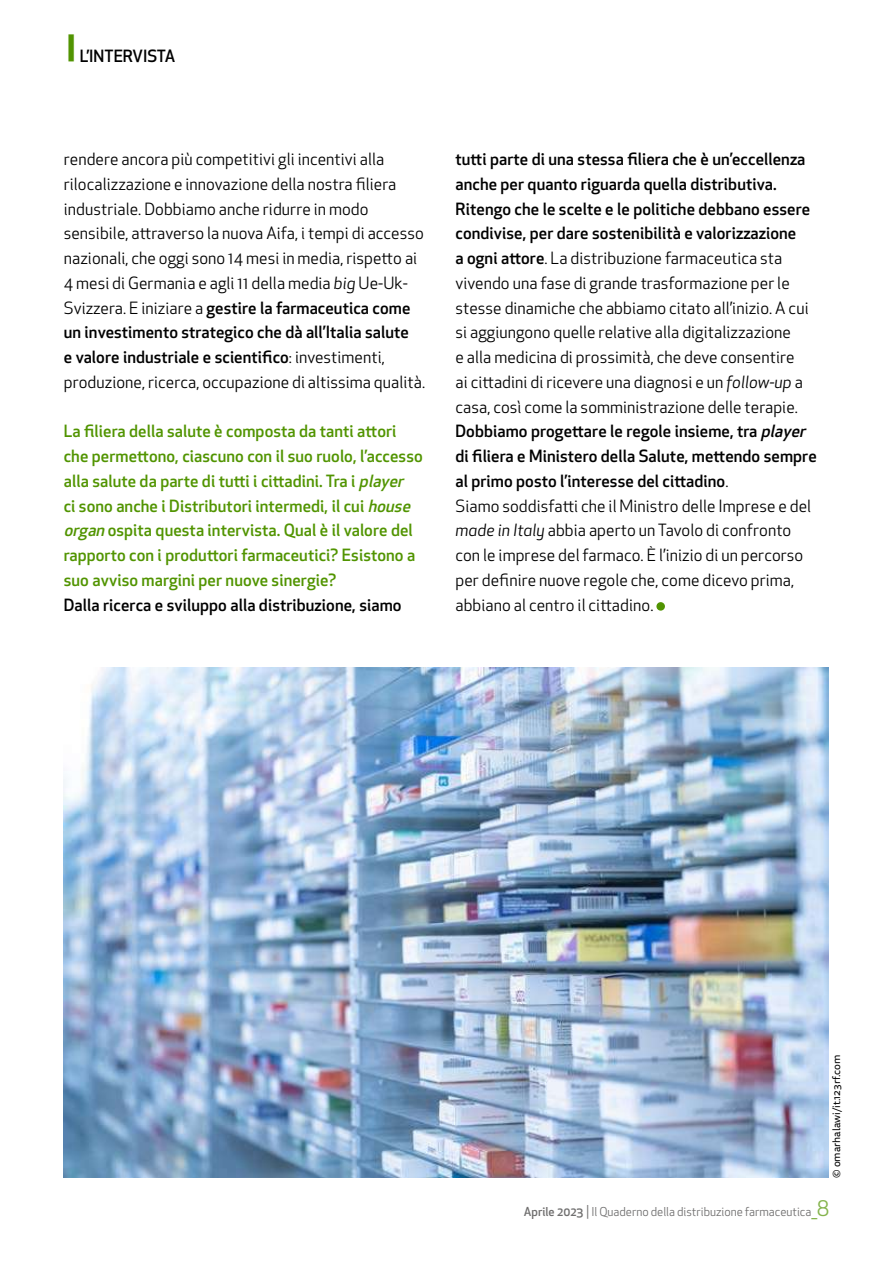
<style>
.page{position:relative;width:893px;height:1263px;background:#fff}
.page>*{position:absolute;margin:0;border:0;box-sizing:border-box;transform-origin:0 0}
.t1{font:16.5px/24.8px "Apex New";letter-spacing:.005em;color:#000}
.t2{font:500 16.5px/24.8px "Apex New";letter-spacing:.005em;color:#519401}
.t3{font:500 16.5px "Apex New";letter-spacing:.005em;color:#000}
.t4{font:12px "Apex New";color:#706f6f}
.t5{font:10.5px "Tisa Sans Pro";color:#000}
.s1{font-style:italic}
.s2{font-weight:500}
.s3{font-weight:500;font-style:italic}
.s4{font-size:13.5px}
.s5{font-size:21px;color:#85b44d}
</style>
<div class="page">
<div style="left:656px;top:602px;width:9px;height:9px;background:#519401;border-radius:50%"></div>
<img style="left:64px;top:667px;width:765px;height:511px">
<p class="t3" style="left:68px;top:44px;width:109px"><sup>|</sup> L’INTERVISTA</p>
<p class="t1" style="left:64px;top:147px;width:363px">rendere ancora più competitivi gli incentivi alla rilocalizzazione e innovazione della nostra filiera industriale. Dobbiamo anche ridurre in modo sensibile, attraverso la nuova Aifa, i tempi di accesso nazionali, che oggi sono 14 mesi in media, rispetto ai 4 mesi di Germania e agli 11 della media <span class="s1">big</span> Ue-Uk-Svizzera. E iniziare a <span class="s2">gestire la farmaceutica come un investimento strategico che dà all’Italia salute<br>e valore industriale e scientifico</span>: investimenti, produzione, ricerca, occupazione di altissima qualità.</p>
<p class="t2" style="left:64px;top:419px;width:360px">La filiera della salute è composta da tanti attori che permettono, ciascuno con il suo ruolo, l’accesso alla salute da parte di tutti i cittadini. Tra i <span class="s1">player </span>ci sono anche i Distributori intermedi, il cui <span class="s1">house organ</span> ospita questa intervista. Qual è il valore del rapporto con i produttori farmaceutici? Esistono a suo avviso margini per nuove sinergie?</p>
<p class="t3" style="left:64px;top:594px;width:339px">Dalla ricerca e sviluppo alla distribuzione, siamo</p>
<p class="t1" style="left:455px;top:147px;width:363px"><span class="s2">tutti parte di una stessa filiera che è un’eccellenza anche per quanto riguarda quella distributiva.<br>Ritengo che le scelte e le politiche debbano essere condivise, per dare sostenibilità e valorizzazione<br>a ogni attore</span>. La distribuzione farmaceutica sta vivendo una fase di grande trasformazione per le stesse dinamiche che abbiamo citato all’inizio. A cui si aggiungono quelle relative alla digitalizzazione<br>e alla medicina di prossimità, che deve consentire<br>ai cittadini di ricevere una diagnosi e un <span class="s1">follow-up</span> a casa, così come la somministrazione delle terapie.<br><span class="s2">Dobbiamo progettare le regole insieme, tra</span> <span class="s3">player </span><span class="s2">di filiera e Ministero della Salute, mettendo sempre al primo posto l’interesse del cittadino</span>.<br>Siamo soddisfatti che il Ministro delle Imprese e del <span class="s1">made in Italy</span> abbia aperto un Tavolo di confronto con le imprese del farmaco. È l’inizio di un percorso per definire nuove regole che, come dicevo prima, abbiano al centro il cittadino.</p>
<p class="t5" style="left:829px;top:1178px;width:125px;rotate:-90deg">© omarhalawi/it.123rf.com</p>
<p class="t4" style="left:524px;top:1204px;width:307px"><span class="s2">Aprile 2023</span> <span class="s4">|</span> Il Quaderno della distribuzione farmaceutica<span class="s5">_8</span></p>
</div>
